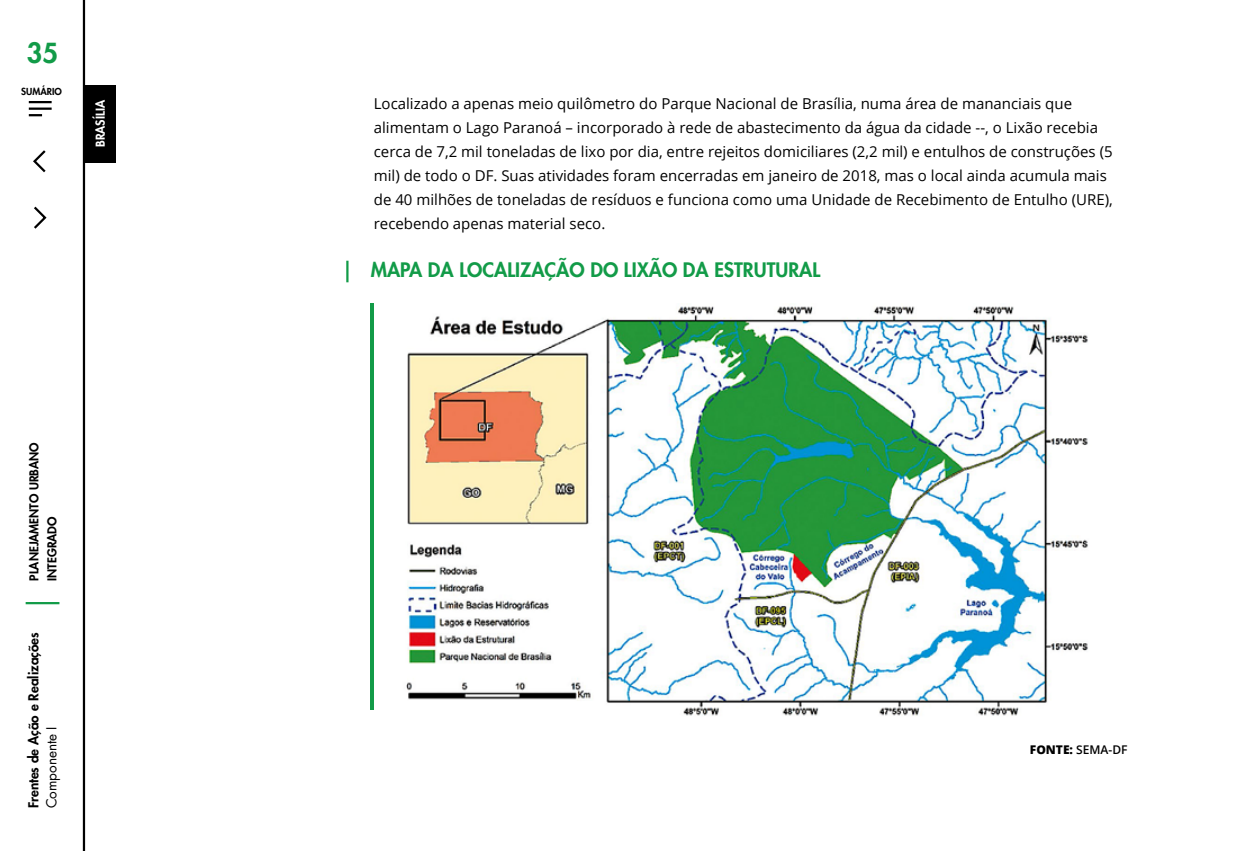
<style>
.page{position:relative;width:1234px;height:851px;background:#fff}
.page>*{position:absolute;margin:0;border:0;box-sizing:border-box;transform-origin:0 0}
.t1{font:800 27px "Futura";color:#129b48}
.t2{font:800 19.5px "Futura";color:#129b48}
.t3{font:15px/24px "Open Sans";color:#000}
.t4{font:800 13.5px "Futura";color:#000}
.t5{font:13.5px "Futura";color:#000}
.t6{font:800 12px/18px "Futura";color:#000}
.t7{font:600 12px "Open Sans";color:#000}
.t8{font:800 12px "Futura";color:#fff}
.t9{font:800 9.45px "Futura";color:#000}
.s1{font-weight:800}
</style>
<div class="page">
<hr style="left:26px;top:602px;width:33px;height:2px;background:#129b48">
<hr style="left:83px;top:0;width:2px;height:850px;background:#000">
<svg style="left:34px;top:206px;width:13px;height:23px"></svg>
<hr style="left:29px;top:101px;width:23px;height:2px;background:#000">
<hr style="left:29px;top:107px;width:23px;height:3px;background:#000">
<svg style="left:29px;top:114px;width:13px;height:2px"></svg>
<svg style="left:33px;top:150px;width:13px;height:23px"></svg>
<div style="left:84px;top:85px;width:31px;height:78px;background:#000"></div>
<img style="left:406px;top:306px;width:682px;height:410px">
<hr style="left:370px;top:303px;width:4px;height:406px;background:#129b48">
<hr style="left:346px;top:261px;width:2px;height:21px;background:#129b48">
<h1 class="t1" style="left:27px;top:40px;width:33px">35</h1>
<p class="t9" style="left:21px;top:87px;width:42px">SUMÁRIO</p>
<p class="t8" style="left:94px;top:147px;width:48px;rotate:-90deg">BRASÍLIA</p>
<p class="t3" style="left:374px;top:91px;width:740px">Localizado a apenas meio quilômetro do Parque Nacional de Brasília, numa área de mananciais que alimentam o Lago Paranoá – incorporado à rede de abastecimento da água da cidade --, o Lixão recebia cerca de 7,2 mil toneladas de lixo por dia, entre rejeitos domiciliares (2,2 mil) e entulhos de construções (5 mil) de todo o DF. Suas atividades foram encerradas em janeiro de 2018, mas o local ainda acumula mais de 40 milhões de toneladas de resíduos e funciona como uma Unidade de Recebimento de Entulho (URE), recebendo apenas material seco.</p>
<h2 class="t2" style="left:371px;top:260px;width:451px">MAPA DA LOCALIZAÇÃO DO LIXÃO DA ESTRUTURAL</h2>
<p class="t6" style="left:26px;top:580px;width:140px;rotate:-90deg">PLANEJAMENTO URBANO<br>INTEGRADO</p>
<p class="t4" style="left:27px;top:808px;width:177px;rotate:-90deg">Frentes de Ação e Realizações</p>
<p class="t5" style="left:45px;top:808px;width:83px;rotate:-90deg">Componente I</p>
<p class="t7" style="left:1029px;top:740px;width:99px"><span class="s1">FONTE:</span> SEMA-DF</p>
</div>
